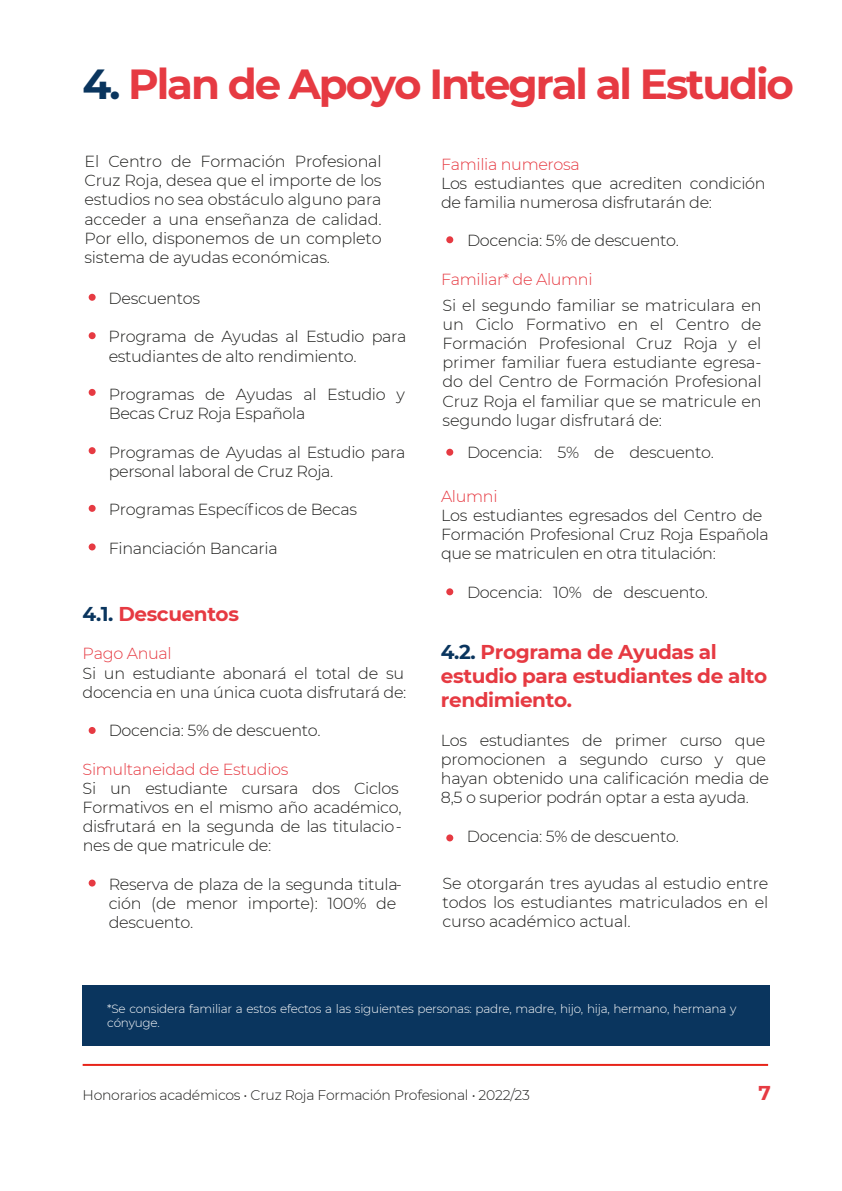
<style>
.page{position:relative;width:842px;height:1191px;background:#fff}
.page>*{position:absolute;margin:0;border:0;box-sizing:border-box;transform-origin:0 0}
.t1{font:700 42px "Montserrat";letter-spacing:-.05em;color:#e63a42}
.t2{font:700 20px/24px "Montserrat";letter-spacing:-.02em;color:#e63a42}
.t3{font:300 16px/19.2px "Montserrat";letter-spacing:-.02em;color:#1d1d1b}
.t4{font:300 16px "Montserrat";letter-spacing:-.02em;color:#e63a42}
.t5{font:300 14px "Montserrat";letter-spacing:-.02em;color:#1d1d1b}
.t6{font:300 12px/14.4px "Montserrat";letter-spacing:-.02em;color:#fff}
.s1{color:#0a355e}
</style>
<div class="page">
<div style="left:83px;top:985px;width:687px;height:60px;background:#0a355e"></div>
<div style="left:446px;top:449px;width:7px;height:7px;background:#e63a42;border-radius:50%"></div>
<div style="left:446px;top:236px;width:7px;height:7px;background:#e63a42;border-radius:50%"></div>
<div style="left:89px;top:294px;width:7px;height:7px;background:#e63a42;border-radius:50%"></div>
<div style="left:89px;top:332px;width:7px;height:7px;background:#e63a42;border-radius:50%"></div>
<div style="left:89px;top:389px;width:7px;height:7px;background:#e63a42;border-radius:50%"></div>
<div style="left:89px;top:447px;width:7px;height:7px;background:#e63a42;border-radius:50%"></div>
<div style="left:89px;top:505px;width:7px;height:7px;background:#e63a42;border-radius:50%"></div>
<div style="left:89px;top:543px;width:7px;height:7px;background:#e63a42;border-radius:50%"></div>
<div style="left:89px;top:727px;width:7px;height:7px;background:#e63a42;border-radius:50%"></div>
<div style="left:89px;top:879px;width:7px;height:7px;background:#e63a42;border-radius:50%"></div>
<hr style="left:83px;top:1064px;width:685px;height:2px;background:#e72419">
<div style="left:446px;top:588px;width:7px;height:7px;background:#e63a42;border-radius:50%"></div>
<div style="left:446px;top:834px;width:7px;height:7px;background:#e63a42;border-radius:50%"></div>
<h1 class="t1" style="left:83px;top:54px;width:713px"><span class="s1">4.</span> Plan de Apoyo Integral al Estudio</h1>
<p class="t3" style="left:84px;top:151px;width:299px;text-align:justify">El Centro de Formación Profesional Cruz Roja, desea que el importe de los estudios no sea obstáculo alguno para acceder a una enseñanza de calidad.<br>Por ello, disponemos de un completo sistema de ayudas económicas.</p>
<p class="t3" style="left:109px;top:288px;width:93px">Descuentos</p>
<p class="t3" style="left:109px;top:326px;width:299px">Programa de Ayudas al Estudio para estudiantes de alto rendimiento.</p>
<p class="t3" style="left:109px;top:384px;width:298px">Programas de Ayudas al Estudio y<br>Becas Cruz Roja Española</p>
<p class="t3" style="left:109px;top:442px;width:298px">Programas de Ayudas al Estudio para personal laboral de Cruz Roja.</p>
<p class="t3" style="left:109px;top:499px;width:250px">Programas Específicos de Becas</p>
<p class="t3" style="left:109px;top:538px;width:171px">Financiación Bancaria</p>
<p class="t2" style="left:83px;top:601px;width:158px"><span class="s1">4.1.</span> Descuentos</p>
<p class="t4" style="left:83px;top:643px;width:91px">Pago Anual</p>
<p class="t3" style="left:83px;top:662px;width:325px">Si un estudiante abonará el total de su docencia en una única cuota disfrutará de:</p>
<p class="t3" style="left:109px;top:720px;width:213px">Docencia: 5% de descuento.</p>
<p class="t4" style="left:83px;top:758px;width:207px">Simultaneidad de Estudios</p>
<p class="t3" style="left:83px;top:778px;width:321px">Si un estudiante cursara dos Ciclos Formativos en el mismo año académico, disfrutará en la segunda de las titulacio&shy;nes de que matricule de:</p>
<p class="t3" style="left:109px;top:874px;width:295px">Reserva de plaza de la segunda titula&shy;ción (de menor importe): 100% de descuento.</p>
<p class="t4" style="left:441px;top:153px;width:140px">Familia numerosa</p>
<p class="t3" style="left:441px;top:173px;width:326px">Los estudiantes que acrediten condición de familia numerosa disfrutarán de:</p>
<p class="t3" style="left:467px;top:230px;width:213px">Docencia: 5% de descuento.</p>
<p class="t4" style="left:441px;top:268px;width:153px">Familiar* de Alumni</p>
<p class="t3" style="left:442px;top:295px;width:320px;text-align:justify">Si el segundo familiar se matriculara en un Ciclo Formativo en el Centro de Formación Profesional Cruz Roja y el primer familiar fuera estudiante egresa&shy;do del Centro de Formación Profesional Cruz Roja el familiar que se matricule en segundo lugar disfrutará de:</p>
<p class="t3" style="left:467px;top:442px;width:248px">Docencia: 5% de descuento.</p>
<p class="t4" style="left:441px;top:485px;width:58px">Alumni</p>
<p class="t3" style="left:441px;top:505px;width:329px">Los estudiantes egresados del Centro de<br>Formación Profesional Cruz Roja Española que se matriculen en otra titulación:</p>
<p class="t3" style="left:467px;top:582px;width:242px">Docencia: 10% de descuento.</p>
<p class="t2" style="left:441px;top:639px;width:328px"><span class="s1">4.2.</span> Programa de Ayudas al estudio para estudiantes de alto rendimiento.</p>
<p class="t3" style="left:441px;top:730px;width:330px">Los estudiantes de primer curso que promocionen a segundo curso y que hayan obtenido una calificación media de 8,5 o superior podrán optar a esta ayuda.</p>
<p class="t3" style="left:467px;top:826px;width:213px">Docencia: 5% de descuento.</p>
<p class="t3" style="left:442px;top:873px;width:327px;text-align:justify">Se otorgarán tres ayudas al estudio entre todos los estudiantes matriculados en el curso académico actual.</p>
<p class="t6" style="left:107px;top:1001px;width:631px">*Se considera familiar a estos efectos a las siguientes personas: padre, madre, hijo, hija, hermano, hermana y cónyuge.</p>
<p class="t5" style="left:83px;top:1085px;width:449px">Honorarios académicos • Cruz Roja Formación Profesional • 2022/23</p>
<p class="t2" style="left:759px;top:1079px;width:14px">7</p>
</div>
